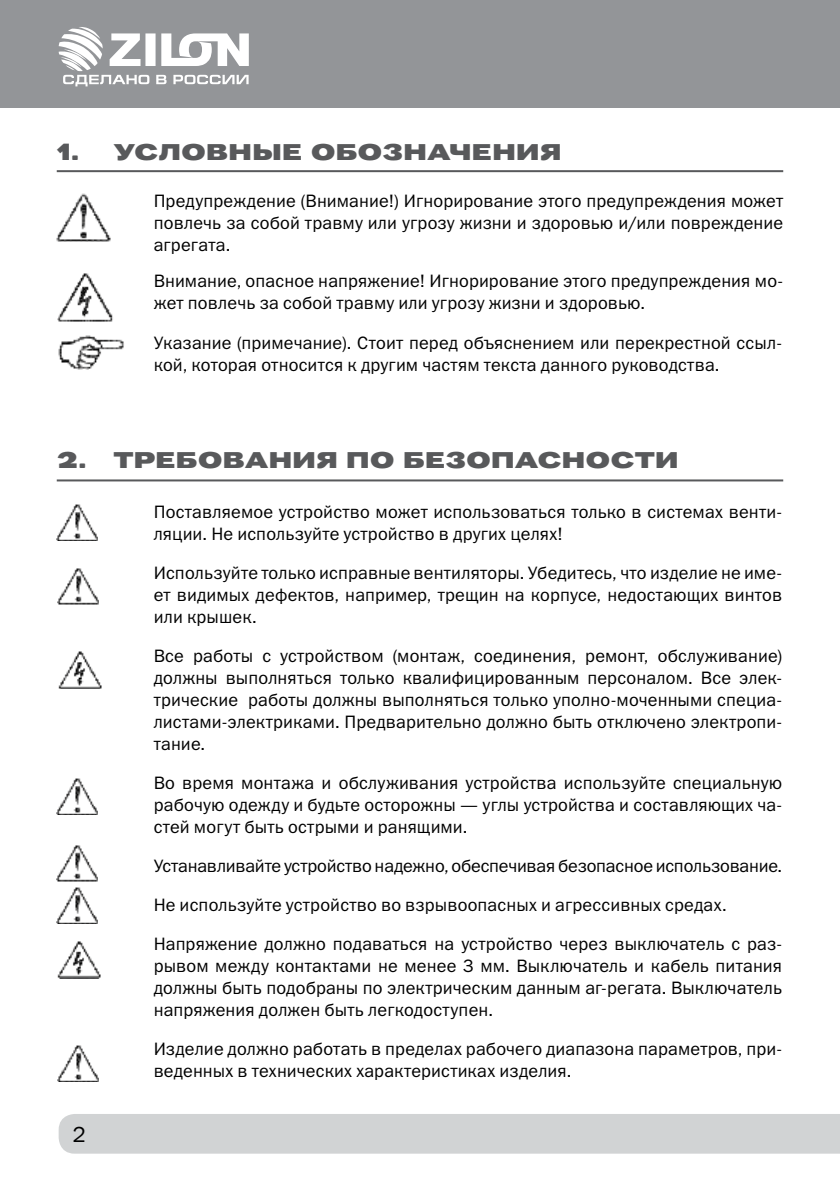
<style>
.page{position:relative;width:840px;height:1191px;background:#fff}
.page>*{position:absolute;margin:0;border:0;box-sizing:border-box;transform-origin:0 0}
.t1{font:24px "Pravda";letter-spacing:-.02em;color:#58595b}
.t2{font:22px "Franklin Gothic Book C";color:#000}
.t3{font:18px/22px "Franklin Gothic Book C";letter-spacing:.01em;color:#000;text-align:justify}
</style>
<div class="page">
<div style="left:59px;top:1114px;width:780px;height:39px;background:#d1d3d4"></div>
<div style="left:0;top:0;width:839px;height:108px;background:#939598"></div>
<svg style="left:59px;top:27px;width:190px;height:59px"></svg>
<hr style="left:57px;top:170px;width:725px;height:2px;background:#58595b">
<hr style="left:57px;top:479px;width:725px;height:2px;background:#58595b">
<img style="left:57px;top:193px;width:53px;height:49px">
<img style="left:58px;top:273px;width:55px;height:49px">
<img style="left:58px;top:335px;width:66px;height:34px">
<img style="left:57px;top:504px;width:40px;height:36px">
<img style="left:59px;top:651px;width:42px;height:37px">
<img style="left:58px;top:568px;width:40px;height:36px">
<img style="left:57px;top:778px;width:40px;height:36px">
<img style="left:57px;top:845px;width:40px;height:36px">
<img style="left:57px;top:887px;width:40px;height:36px">
<img style="left:58px;top:941px;width:42px;height:37px">
<img style="left:58px;top:1045px;width:40px;height:36px">
<h1 class="t1" style="left:57px;top:140px;width:506px">1. Условные обозначения</h1>
<p class="t3" style="left:154px;top:190px;width:630px">Предупреждение (Внимание!) Игнорирование этого предупреждения может повлечь за собой травму или угрозу жизни и здоровью и/или повреждение агрегата.</p>
<p class="t3" style="left:154px;top:270px;width:630px">Внимание, опасное напряжение! Игнорирование этого предупреждения мо&shy;жет повлечь за собой травму или угрозу жизни и здоровью.</p>
<p class="t3" style="left:154px;top:332px;width:629px">Указание (примечание). Стоит перед объяснением или перекрестной ссыл&shy;кой, которая относится к другим частям текста данного руководства.</p>
<h1 class="t1" style="left:57px;top:447px;width:623px">2. Требования по безопасности</h1>
<p class="t3" style="left:154px;top:500px;width:629px">Поставляемое устройство может использоваться только в системах венти&shy;ляции. Не используйте устройство в других целях!</p>
<p class="t3" style="left:154px;top:561px;width:629px">Используйте только исправные вентиляторы. Убедитесь, что изделие не име&shy;ет видимых дефектов, например, трещин на корпусе, недостающих винтов или крышек.</p>
<p class="t3" style="left:154px;top:644px;width:629px">Все работы с устройством (монтаж, соединения, ремонт, обслуживание) должны выполняться только квалифицированным персоналом. Все элек&shy;трические работы должны выполняться только уполно-моченными специа&shy;листами-электриками. Предварительно должно быть отключено электропи&shy;тание.</p>
<p class="t3" style="left:154px;top:771px;width:629px">Во время монтажа и обслуживания устройства используйте специальную рабочую одежду и будьте осторожны — углы устройства и составляющих ча&shy;стей могут быть острыми и ранящими.</p>
<p class="t3" style="left:154px;top:846px;width:629px;line-height:39px;text-align:left">Устанавливайте устройство надежно, обеспечивая безопасное использование.<br>Не используйте устройство во взрывоопасных и агрессивных средах.<br>Напряжение должно подаваться на устройство через выключатель с раз-</p>
<p class="t3" style="left:154px;top:954px;width:629px">рывом между контактами не менее 3 мм. Выключатель и кабель питания должны быть подобраны по электрическим данным аг-регата. Выключатель напряжения должен быть легкодоступен.</p>
<p class="t3" style="left:154px;top:1037px;width:629px">Изделие должно работать в пределах рабочего диапазона параметров, при&shy;веденных в технических характеристиках изделия.</p>
<p class="t2" style="left:73px;top:1122px;width:15px">2</p>
</div>
